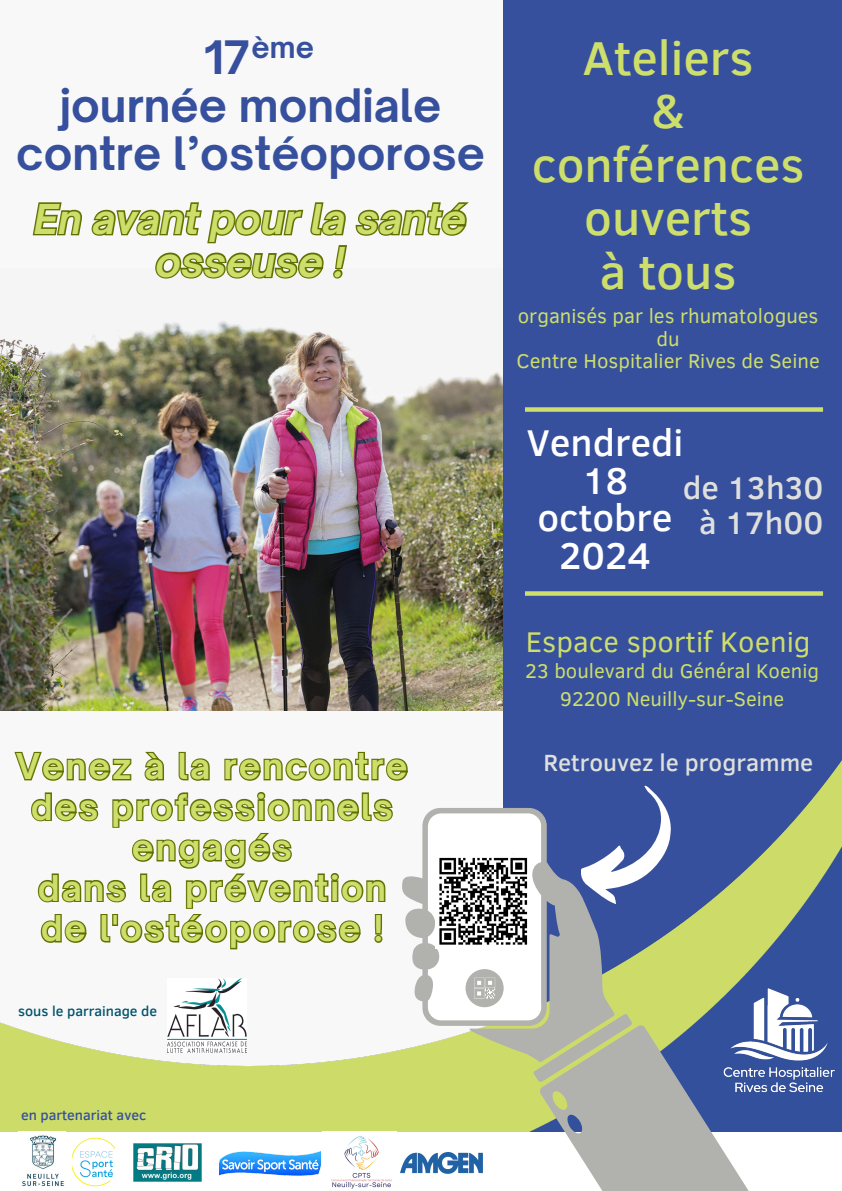
<style>
.page{position:relative;width:842px;height:1191px;background:#fff}
.page>*{position:absolute;margin:0;border:0;box-sizing:border-box;transform-origin:0 0}
.t1{font:500 48.7px/53.5px "Clear Sans";color:#cede6b;text-align:center}
.t2{font:700 44.1px "Open Sauce One";color:#36509d}
.t3{font:italic 700 39.4px/42.8px "Open Sauce One";color:#cede6b;text-align:center}
.t4{font:500 38.2px/37.5px "Clear Sans";color:#fff;text-align:center}
.t5{font:700 34px/40.5px "Open Sauce One";letter-spacing:.06em;color:#cede6b;text-align:center}
.t6{font:500 32.2px/35px "Clear Sans";color:#dfe0db;text-align:center}
.t7{font:29.2px "Clear Sans";color:#cede6b}
.t8{font:700 28.6px "Open Sauce One";color:#36509d}
.t9{font:500 24px "Clear Sans";color:#dfe0db}
.t10{font:20.4px/22.4px "Clear Sans";color:#cede6b;text-align:center}
.t11{font:20.3px/27.8px "Clear Sans";color:#cede6b;text-align:center}
.t12{font:500 14.1px "Clear Sans";color:#01536b}
.t13{font:500 14.1px "Clear Sans";color:#36509d}
</style>
<div class="page">
<div style="left:0;top:0;width:842px;height:1190px;background:#f8f8f8"></div>
<img style="left:0;top:321px;width:503px;height:389px">
<div style="left:503px;top:0;width:339px;height:1190px;background:#36509d"></div>
<img style="left:0;top:760px;width:842px;height:371px">
<svg style="left:580px;top:783px;width:92px;height:122px"></svg>
<div style="left:525px;top:407px;width:298px;height:5px;background:#cede6b"></div>
<svg style="left:525px;top:591px;width:298px;height:4px"></svg>
<div style="left:0;top:1131px;width:842px;height:59px;background:#fff"></div>
<svg style="left:401px;top:807px;width:214px;height:254px"></svg>
<svg style="left:534px;top:1013px;width:215px;height:177px"></svg>
<svg style="left:465px;top:969px;width:39px;height:38px"></svg>
<svg style="left:448px;top:853px;width:73px;height:1px"></svg>
<img style="left:710px;top:984px;width:132px;height:127px">
<img style="left:133px;top:1143px;width:68px;height:38px">
<img style="left:220px;top:1151px;width:101px;height:25px">
<img style="left:331px;top:1136px;width:61px;height:52px">
<img style="left:167px;top:978px;width:80px;height:74px">
<img style="left:22px;top:1135px;width:42px;height:51px">
<img style="left:401px;top:1152px;width:81px;height:21px">
<img style="left:73px;top:1137px;width:42px;height:49px">
<img style="left:435px;top:854px;width:95px;height:94px">
<svg style="left:13px;top:751px;width:397px;height:31px"></svg>
<svg style="left:29px;top:789px;width:366px;height:161px"></svg>
<svg style="left:32px;top:202px;width:437px;height:77px"></svg>
<p class="t8" style="left:252px;top:30px;width:64px">ème</p>
<p class="t2" style="left:204px;top:30px;width:47px">17</p>
<p class="t2" style="left:60px;top:78px;width:383px">journée mondiale</p>
<p class="t2" style="left:16px;top:126px;width:470px">contre l’ostéoporose</p>
<p class="t3" style="left:34px;top:197px;width:434px">En avant pour la santé osseuse !</p>
<p class="t5" style="left:16px;top:745px;width:393px">Venez à la rencontre des professionnels engagés<br>dans la prévention de l'ostéoporose !</p>
<p class="t12" style="left:18px;top:1000px;width:140px">sous le parrainage de</p>
<p class="t1" style="left:532px;top:28px;width:274px">Ateliers<br>&amp; conférences ouverts<br>à tous</p>
<p class="t10" style="left:517px;top:304px;width:305px">organisés par les rhumatologues du<br>Centre Hospitalier Rives de Seine</p>
<p class="t4" style="left:527px;top:422px;width:158px">Vendredi<br>18 octobre<br>2024</p>
<p class="t6" style="left:683px;top:468px;width:142px">de 13h30 à 17h00</p>
<p class="t7" style="left:526px;top:621px;width:286px">Espace sportif Koenig</p>
<p class="t11" style="left:525px;top:655px;width:295px">23 boulevard du Général Koenig<br>92200 Neuilly-sur-Seine</p>
<h3 class="t9" style="left:543px;top:745px;width:271px">Retrouvez le programme</h3>
<p class="t13" style="left:21px;top:1104px;width:127px">en partenariat avec</p>
</div>
